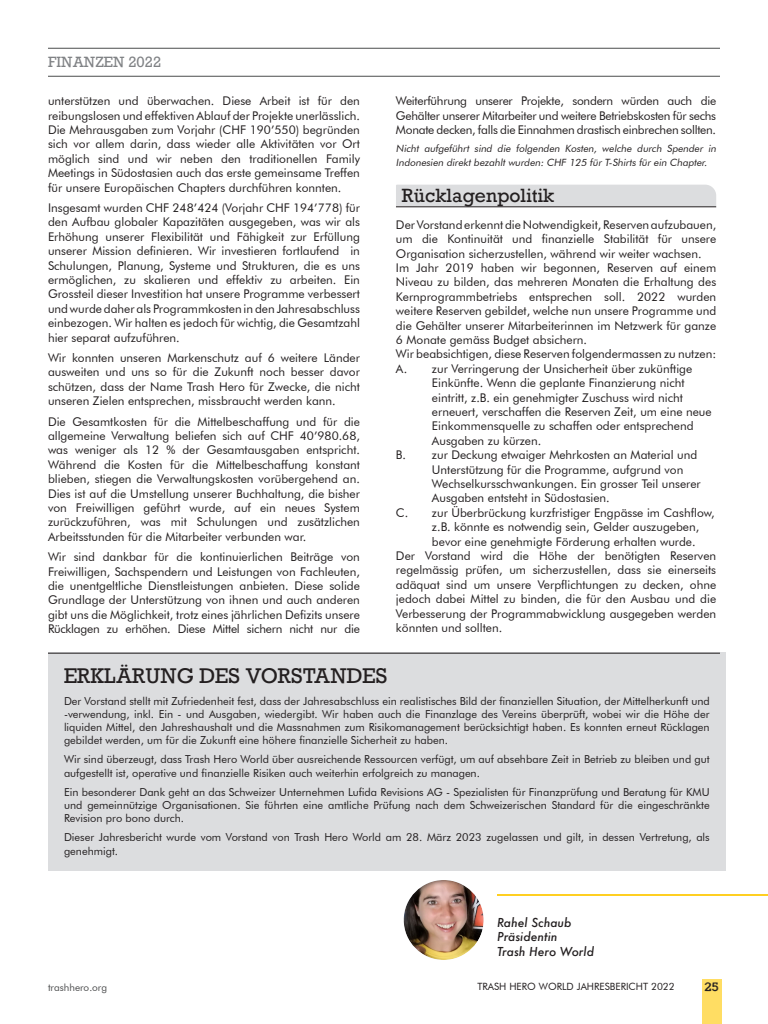
<style>
.page{position:relative;width:768px;height:1024px;background:#fff}
.page>*{position:absolute;margin:0;border:0;box-sizing:border-box;transform-origin:0 0}
.t1{font:20px "Rockwell";color:#231f20}
.Subhead{font:18px "Rockwell";color:#231f20}
.t2{font:16px "ROADMOVIE";color:#231f20}
.t3{font:14px "Rockwell";color:#808285}
.t4{font:12px/14.4px "Futura BT";color:#231f20;text-align:justify}
.t5{font:italic 500 12px "Futura";color:#231f20}
.t6{font:11px/13.2px "Futura BT";color:#231f20;text-align:justify}
.t7{font:italic 10px/14.4px "Futura BT";color:#231f20}
.t8{font:10px "Futura BT";color:#231f20}
.t9{font:10px "Futura BT";color:#4b4c4d}
</style>
<div class="page">
<div style="left:702px;top:979px;width:20px;height:45px;background:#ffdd63"></div>
<div style="left:403px;top:879px;width:81px;height:82px;background:#231f20;opacity:.5"></div>
<hr style="left:497px;top:894px;width:271px;height:2px;background:#ffcf21">
<div style="left:48px;top:652px;width:678px;height:219px;background:#dcdddf"></div>
<div style="left:396px;top:185px;width:320px;height:21px;background:#dcdddf"></div>
<hr style="left:396px;top:206px;width:320px;height:1px;background:#231f20">
<hr style="left:48px;top:653px;width:672px;height:1px;background:#231f20">
<hr style="left:48px;top:48px;width:672px;height:1px;background:#4b4c4d">
<hr style="left:48px;top:76px;width:672px;height:1px;background:#4b4c4d">
<p class="t3" style="left:48px;top:54px;width:115px">FINANZEN 2022</p>
<p class="t4" style="left:48px;top:94px;width:314px">unterstützen und überwachen. Diese Arbeit ist für den reibungslosen und effektiven Ablauf der Projekte unerlässlich.<br>Die Mehrausgaben zum Vorjahr (CHF 190’550) begründen sich vor allem darin, dass wieder alle Aktivitäten vor Ort möglich sind und wir neben den traditionellen Family Meetings in Südostasien auch das erste gemeinsame Treffen für unsere Europäischen Chapters durchführen konnten.</p>
<p class="t4" style="left:48px;top:200px;width:314px">Insgesamt wurden CHF 248’424 (Vorjahr CHF 194’778) für den Aufbau globaler Kapazitäten ausgegeben, was wir als Erhöhung unserer Flexibilität und Fähigkeit zur Erfüllung unserer Mission definieren. Wir investieren fortlaufend in Schulungen, Planung, Systeme und Strukturen, die es uns ermöglichen, zu skalieren und effektiv zu arbeiten. Ein Grossteil dieser Investition hat unsere Programme verbessert und wurde daher als Programmkosten in den Jahresabschluss einbezogen. Wir halten es jedoch für wichtig, die Gesamtzahl hier separat aufzuführen.</p>
<p class="t4" style="left:48px;top:350px;width:314px">Wir konnten unseren Markenschutz auf 6 weitere Länder ausweiten und uns so für die Zukunft noch besser davor schützen, dass der Name Trash Hero für Zwecke, die nicht unseren Zielen entsprechen, missbraucht werden kann.</p>
<p class="t4" style="left:48px;top:414px;width:314px">Die Gesamtkosten für die Mittelbeschaffung und für die allgemeine Verwaltung beliefen sich auf CHF 40’980.68, was weniger als 12 % der Gesamtausgaben entspricht.<br>Während die Kosten für die Mittelbeschaffung konstant blieben, stiegen die Verwaltungskosten vorübergehend an.<br>Dies ist auf die Umstellung unserer Buchhaltung, die bisher von Freiwilligen geführt wurde, auf ein neues System zurückzuführen, was mit Schulungen und zusätzlichen Arbeitsstunden für die Mitarbeiter verbunden war.</p>
<p class="t4" style="left:48px;top:550px;width:314px">Wir sind dankbar für die kontinuierlichen Beiträge von Freiwilligen, Sachspendern und Leistungen von Fachleuten, die unentgeltliche Dienstleistungen anbieten. Diese solide Grundlage der Unterstützung von ihnen und auch anderen gibt uns die Möglichkeit, trotz eines jährlichen Defizits unsere Rücklagen zu erhöhen. Diese Mittel sichern nicht nur die</p>
<p class="t1" style="left:64px;top:664px;width:325px">ERKLÄRUNG DES VORSTANDES</p>
<p class="t6" style="left:64px;top:694px;width:647px">Der Vorstand stellt mit Zufriedenheit fest, dass der Jahresabschluss ein realistisches Bild der finanziellen Situation, der Mittelherkunft und -verwendung, inkl. Ein - und Ausgaben, wiedergibt. Wir haben auch die Finanzlage des Vereins überprüft, wobei wir die Höhe der liquiden Mittel, den Jahreshaushalt und die Massnahmen zum Risikomanagement berücksichtigt haben. Es konnten erneut Rücklagen gebildet werden, um für die Zukunft eine höhere finanzielle Sicherheit zu haben.</p>
<p class="t6" style="left:64px;top:753px;width:647px">Wir sind überzeugt, dass Trash Hero World über ausreichende Ressourcen verfügt, um auf absehbare Zeit in Betrieb zu bleiben und gut aufgestellt ist, operative und finanzielle Risiken auch weiterhin erfolgreich zu managen.</p>
<p class="t6" style="left:64px;top:785px;width:647px">Ein besonderer Dank geht an das Schweizer Unternehmen Lufida Revisions AG - Spezialisten für Finanzprüfung und Beratung für KMU und gemeinnützige Organisationen. Sie führten eine amtliche Prüfung nach dem Schweizerischen Standard für die eingeschränkte Revision pro bono durch.</p>
<p class="t6" style="left:64px;top:831px;width:647px">Dieser Jahresbericht wurde vom Vorstand von Trash Hero World am 28. März 2023 zugelassen und gilt, in dessen Vertretung, als genehmigt.</p>
<p class="t4" style="left:396px;top:94px;width:322px">Weiterführung unserer Projekte, sondern würden auch die Gehälter unserer Mitarbeiter und weitere Betriebskosten für sechs Monate decken, falls die Einnahmen drastisch einbrechen sollten.</p>
<p class="t7" style="left:396px;top:141px;width:324px">Nicht aufgeführt sind die folgenden Kosten, welche durch Spender in<br>Indonesien direkt bezahlt wurden: CHF 125 für T-Shirts für ein Chapter.</p>
<p class="Subhead" style="left:402px;top:185px;width:154px">Rücklagenpolitik</p>
<p class="t4" style="left:396px;top:217px;width:322px">Der Vorstand erkennt die Notwendigkeit, Reserven aufzubauen, um die Kontinuität und finanzielle Stabilität für unsere Organisation sicherzustellen, während wir weiter wachsen.</p>
<p class="t4" style="left:396px;top:260px;width:322px">Im Jahr 2019 haben wir begonnen, Reserven auf einem Niveau zu bilden, das mehreren Monaten die Erhaltung des Kernprogrammbetriebs entsprechen soll. 2022 wurden weitere Reserven gebildet, welche nun unsere Programme und die Gehälter unserer Mitarbeiterinnen im Netzwerk für ganze 6 Monate gemäss Budget absichern.</p>
<p class="t4" style="left:396px;top:347px;width:322px">Wir beabsichtigen, diese Reserven folgendermassen zu nutzen:</p>
<p class="t4" style="left:396px;top:361px;width:298px">A. zur Verringerung der Unsicherheit über zukünftige</p>
<p class="t4" style="left:432px;top:376px;width:254px">Einkünfte. Wenn die geplante Finanzierung nicht</p>
<p class="t4" style="left:432px;top:390px;width:253px">eintritt, z.B. ein genehmigter Zuschuss wird nicht</p>
<p class="t4" style="left:432px;top:404px;width:281px">erneuert, verschaffen die Reserven Zeit, um eine neue</p>
<p class="t4" style="left:432px;top:419px;width:263px">Einkommensquelle zu schaffen oder entsprechend</p>
<p class="t4" style="left:432px;top:433px;width:111px">Ausgaben zu kürzen.</p>
<p class="t4" style="left:396px;top:448px;width:303px">B. zur Deckung etwaiger Mehrkosten an Material und</p>
<p class="t4" style="left:432px;top:462px;width:253px">Unterstützung für die Programme, aufgrund von</p>
<p class="t4" style="left:432px;top:476px;width:270px">Wechselkursschwankungen. Ein grosser Teil unserer</p>
<p class="t4" style="left:432px;top:491px;width:179px">Ausgaben entsteht in Südostasien.</p>
<p class="t4" style="left:396px;top:505px;width:320px">C. zur Überbrückung kurzfristiger Engpässe im Cashflow,</p>
<p class="t4" style="left:432px;top:520px;width:269px">z.B. könnte es notwendig sein, Gelder auszugeben,</p>
<p class="t4" style="left:432px;top:534px;width:265px">bevor eine genehmigte Förderung erhalten wurde.</p>
<p class="t4" style="left:396px;top:548px;width:322px">Der Vorstand wird die Höhe der benötigten Reserven regelmässig prüfen, um sicherzustellen, dass sie einerseits adäquat sind um unsere Verpflichtungen zu decken, ohne jedoch dabei Mittel zu binden, die für den Ausbau und die Verbesserung der Programmabwicklung ausgegeben werden könnten und sollten.</p>
<p class="t5" style="left:497px;top:914px;width:76px">Rahel Schaub</p>
<p class="t5" style="left:497px;top:929px;width:62px">Präsidentin</p>
<p class="t5" style="left:497px;top:943px;width:99px">Trash Hero World</p>
<p class="t9" style="left:48px;top:982px;width:61px">trashhero.org</p>
<p class="t8" style="left:477px;top:980px;width:199px">TRASH HERO WORLD JAHRESBERICHT 2022</p>
<h3 class="t2" style="left:705px;top:978px;width:16px">25</h3>
</div>
